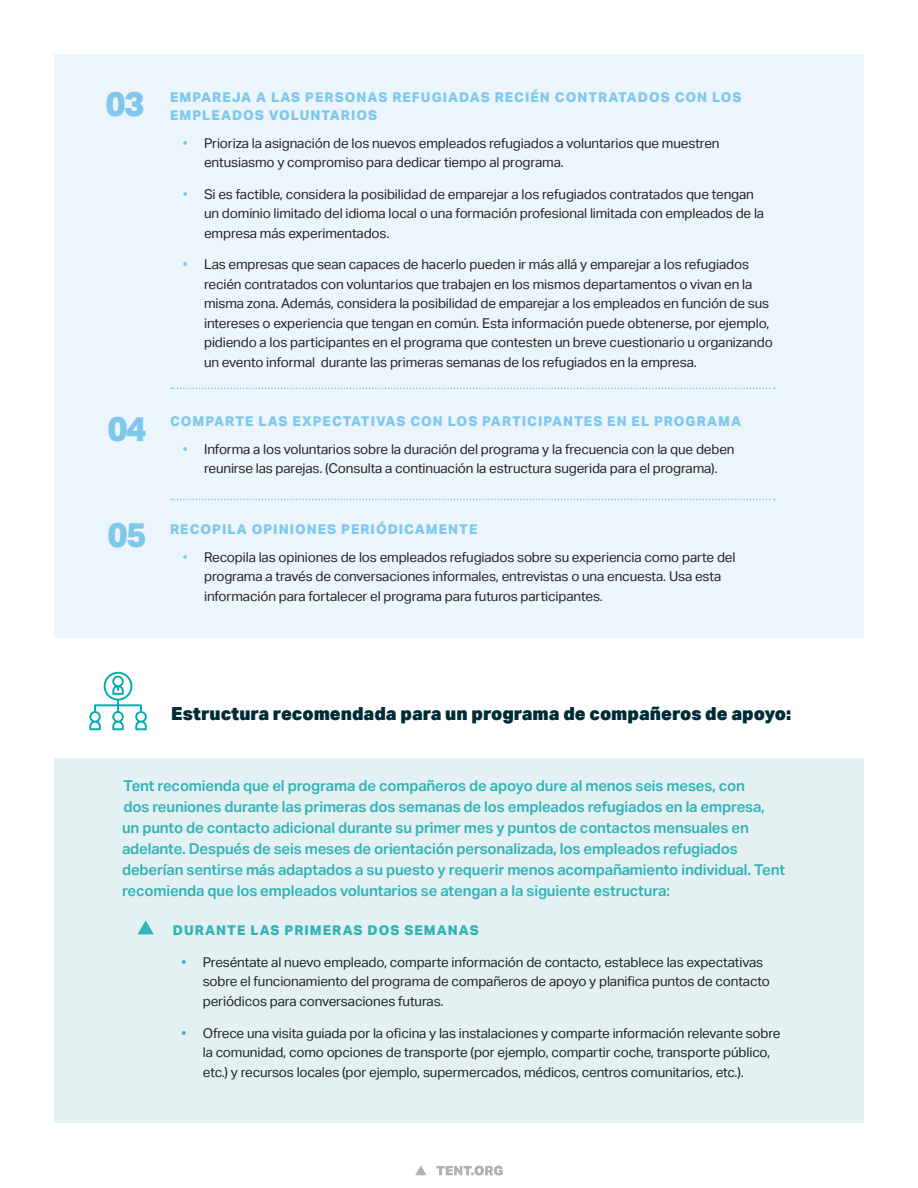
<style>
.page{position:relative;width:918px;height:1188px;background:#fff}
.page>*{position:absolute;margin:0;border:0;box-sizing:border-box;transform-origin:0 0}
.t1{font:800 34.5px "Aktiv Grotesk";color:#7fc8ec}
.t2{font:900 18px "Aktiv Grotesk";color:#002c36}
.t3{font:600 15px/21px "Aktiv Grotesk";letter-spacing:-.01em;color:#30b3b8}
.t4{font:13.5px/19.5px "Aktiv Grotesk";letter-spacing:-.01em;color:#242322}
.t5{font:800 13.5px/18px "Aktiv Grotesk";letter-spacing:.075em;color:#7fc8ec}
.t6{font:800 13.5px "Aktiv Grotesk";letter-spacing:.075em;color:#30b3b9}
.s1{color:#7fc8ec}
.s2{color:#30b3b9}
</style>
<div class="page">
<div style="left:54px;top:54px;width:810px;height:584px;background:#ecf5fc"></div>
<div style="left:54px;top:758px;width:810px;height:365px;background:#e4f1f2"></div>
<svg style="left:415px;top:1165px;width:12px;height:10px"></svg>
<svg style="left:436px;top:1166px;width:67px;height:9px"></svg>
<svg style="left:171px;top:388px;width:604px;height:1px"></svg>
<svg style="left:171px;top:499px;width:604px;height:1px"></svg>
<svg style="left:89px;top:671px;width:58px;height:60px"></svg>
<svg style="left:138px;top:920px;width:16px;height:14px"></svg>
<h1 class="t1" style="left:106px;top:82px;width:41px">03</h1>
<p class="t5" style="left:170px;top:88px;width:573px">EMPAREJA A LAS PERSONAS REFUGIADAS RECIÉN CONTRATADOS CON LOS<br>EMPLEADOS VOLUNTARIOS</p>
<p class="t4" style="left:204px;top:134px;width:517px;text-indent:-21px"><span class="s1">•</span> Prioriza la asignación de los nuevos empleados refugiados a voluntarios que muestren entusiasmo y compromiso para dedicar tiempo al programa.</p>
<p class="t4" style="left:204px;top:185px;width:562px;text-indent:-21px"><span class="s1">•</span> Si es factible, considera la posibilidad de emparejar a los refugiados contratados que tengan un dominio limitado del idioma local o una formación profesional limitada con empleados de la empresa más experimentados.</p>
<p class="t4" style="left:204px;top:255px;width:570px;text-indent:-21px"><span class="s1">•</span> Las empresas que sean capaces de hacerlo pueden ir más allá y emparejar a los refugiados recién contratados con voluntarios que trabajen en los mismos departamentos o vivan en la misma zona. Además, considera la posibilidad de emparejar a los empleados en función de sus intereses o experiencia que tengan en común. Esta información puede obtenerse, por ejemplo, pidiendo a los participantes en el programa que contesten un breve cuestionario u organizando un evento informal durante las primeras semanas de los refugiados en la empresa.</p>
<h1 class="t1" style="left:107px;top:407px;width:41px">04</h1>
<p class="t5" style="left:170px;top:412px;width:573px">COMPARTE LAS EXPECTATIVAS CON LOS PARTICIPANTES EN EL PROGRAMA</p>
<p class="t4" style="left:183px;top:440px;width:553px;text-align:center"><span class="s1">•</span> Informa a los voluntarios sobre la duración del programa y la frecuencia con la que deben reunirse las parejas. (Consulta a continuación la estructura sugerida para el programa).</p>
<h1 class="t1" style="left:107px;top:512px;width:41px">05</h1>
<p class="t5" style="left:170px;top:520px;width:309px">RECOPILA OPINIONES PERIÓDICAMENTE</p>
<p class="t4" style="left:204px;top:548px;width:533px;text-indent:-21px"><span class="s1">•</span> Recopila las opiniones de los empleados refugiados sobre su experiencia como parte del programa a través de conversaciones informales, entrevistas o una encuesta. Usa esta información para fortalecer el programa para futuros participantes.</p>
<h2 class="t2" style="left:171px;top:702px;width:622px">Estructura recomendada para un programa de compañeros de apoyo:</h2>
<p class="t3" style="left:122px;top:775px;width:665px">Tent recomienda que el programa de compañeros de apoyo dure al menos seis meses, con<br>dos reuniones durante las primeras dos semanas de los empleados refugiados en la empresa,<br>un punto de contacto adicional durante su primer mes y puntos de contactos mensuales en adelante. Después de seis meses de orientación personalizada, los empleados refugiados deberían sentirse más adaptados a su puesto y requerir menos acompañamiento individual. Tent recomienda que los empleados voluntarios se atengan a la siguiente estructura:</p>
<p class="t6" style="left:173px;top:922px;width:307px">DURANTE LAS PRIMERAS DOS SEMANAS</p>
<p class="t4" style="left:203px;top:952px;width:569px;text-indent:-21px"><span class="s2">•</span> Preséntate al nuevo empleado, comparte información de contacto, establece las expectativas sobre el funcionamiento del programa de compañeros de apoyo y planifica puntos de contacto periódicos para conversaciones futuras.</p>
<p class="t4" style="left:203px;top:1024px;width:579px;text-indent:-21px"><span class="s2">•</span> Ofrece una visita guiada por la oficina y las instalaciones y comparte información relevante sobre la comunidad, como opciones de transporte (por ejemplo, compartir coche, transporte público, etc.) y recursos locales (por ejemplo, supermercados, médicos, centros comunitarios, etc.).</p>
</div>
